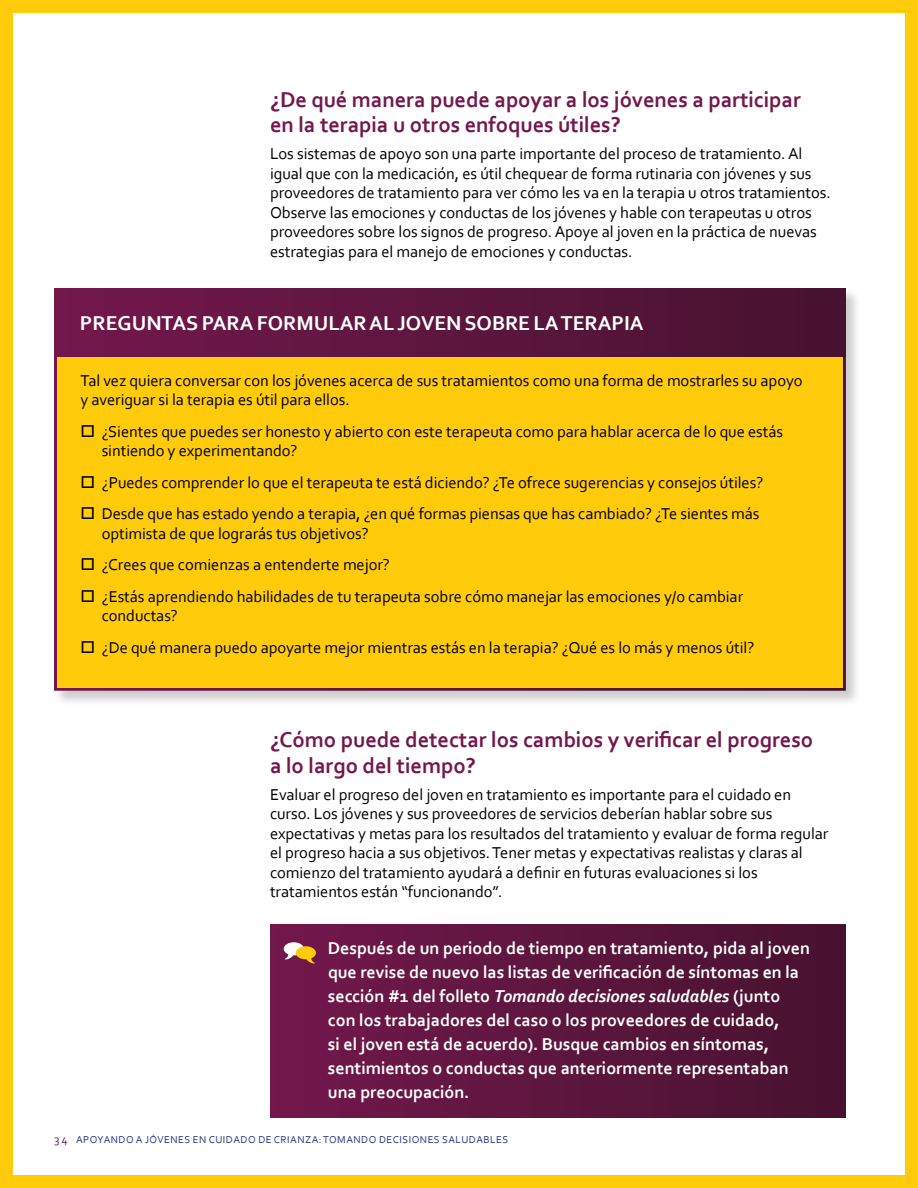
<style>
.page{position:relative;width:918px;height:1188px;background:#fff}
.page>*{position:absolute;margin:0;border:0;box-sizing:border-box;transform-origin:0 0}
.t1{font:700 22.5px/25.5px "Corbel";letter-spacing:-.005em;color:#73174d}
.t2{font:700 21px "Corbel";color:#fff}
.t3{font:700 18px/24px "Corbel";letter-spacing:-.005em;color:#fff}
.t4{font:16.5px/19.5px "Corbel";letter-spacing:-.005em;color:#000}
.t5{font:10.5px "Corbel";letter-spacing:.045em;color:#2a3683}
.s1{font-style:italic}
.s2{font-size:12px;color:#73174d}
</style>
<div class="page">
<div style="left:0;top:0;width:918px;height:13px;background:#ffcb0b"></div>
<div style="left:0;top:0;width:13px;height:1188px;background:#ffcb0b"></div>
<div style="left:0;top:1175px;width:918px;height:13px;background:#ffcb0b"></div>
<div style="left:270px;top:925px;width:576px;height:192px;background:linear-gradient(to right,#73184c,#47122f)"></div>
<div style="left:53px;top:287px;width:809px;height:419px;background:#000;opacity:.2"></div>
<div style="left:54px;top:288px;width:792px;height:403px;background:#ffcb0b"></div>
<div style="left:57px;top:288px;width:789px;height:69px;background:linear-gradient(to right,#73184c,#47122f)"></div>
<div style="left:905px;top:0;width:13px;height:1188px;background:#ffcb0b"></div>
<svg style="left:282px;top:942px;width:35px;height:22px"></svg>
<h3 class="t1" style="left:270px;top:86px;width:532px">¿De qué manera puede apoyar a los jóvenes a participar en la terapia u otros enfoques útiles?</h3>
<p class="t4" style="left:270px;top:144px;width:562px">Los sistemas de apoyo son una parte importante del proceso de tratamiento. Al igual que con la medicación, es útil chequear de forma rutinaria con jóvenes y sus proveedores de tratamiento para ver cómo les va en la terapia u otros tratamientos.<br>Observe las emociones y conductas de los jóvenes y hable con terapeutas u otros proveedores sobre los signos de progreso. Apoye al joven en la práctica de nuevas estrategias para el manejo de emociones y conductas.</p>
<h4 class="t2" style="left:80px;top:310px;width:565px">PREGUNTAS PARA FORMULAR AL JOVEN SOBRE LA TERAPIA</h4>
<p class="t4" style="left:81px;top:370px;width:724px">Tal vez quiera conversar con los jóvenes acerca de sus tratamientos como una forma de mostrarles su apoyo y averiguar si la terapia es útil para ellos.</p>
<p class="t4" style="left:102px;top:421px;width:683px;text-indent:-21px">□ ¿Sientes que puedes ser honesto y abierto con este terapeuta como para hablar acerca de lo que estás sintiendo y experimentando?</p>
<p class="t4" style="left:81px;top:472px;width:684px">□ ¿Puedes comprender lo que el terapeuta te está diciendo? ¿Te ofrece sugerencias y consejos útiles?</p>
<p class="t4" style="left:102px;top:504px;width:659px;text-indent:-21px">□ Desde que has estado yendo a terapia, ¿en qué formas piensas que has cambiado? ¿Te sientes más optimista de que lograrás tus objetivos?</p>
<p class="t4" style="left:81px;top:555px;width:311px">□ ¿Crees que comienzas a entenderte mejor?</p>
<p class="t4" style="left:102px;top:586px;width:643px;text-indent:-21px">□ ¿Estás aprendiendo habilidades de tu terapeuta sobre cómo manejar las emociones y/o cambiar conductas?</p>
<p class="t4" style="left:81px;top:637px;width:675px">□ ¿De qué manera puedo apoyarte mejor mientras estás en la terapia? ¿Qué es lo más y menos útil?</p>
<h3 class="t1" style="left:270px;top:727px;width:545px">¿Cómo puede detectar los cambios y verificar el progreso a lo largo del tiempo?</h3>
<p class="t4" style="left:270px;top:784px;width:560px">Evaluar el progreso del joven en tratamiento es importante para el cuidado en curso. Los jóvenes y sus proveedores de servicios deberían hablar sobre sus expectativas y metas para los resultados del tratamiento y evaluar de forma regular el progreso hacia a sus objetivos. Tener metas y expectativas realistas y claras al comienzo del tratamiento ayudará a definir en futuras evaluaciones si los tratamientos están “funcionando”.</p>
<p class="t3" style="left:328px;top:936px;width:484px">Después de un periodo de tiempo en tratamiento, pida al joven que revise de nuevo las listas de verificación de síntomas en la sección #1 del folleto <span class="s1">Tomando decisiones saludables</span> (junto con los trabajadores del caso o los proveedores de cuidado,<br>si el joven está de acuerdo). Busque cambios en síntomas, sentimientos o conductas que anteriormente representaban una preocupación.</p>
<p class="t5" style="left:54px;top:1133px;width:456px"><span class="s2">34</span> APOYANDO A JÓVENES EN CUIDADO DE CRIANZA: TOMANDO DECISIONES SALUDABLES</p>
</div>
